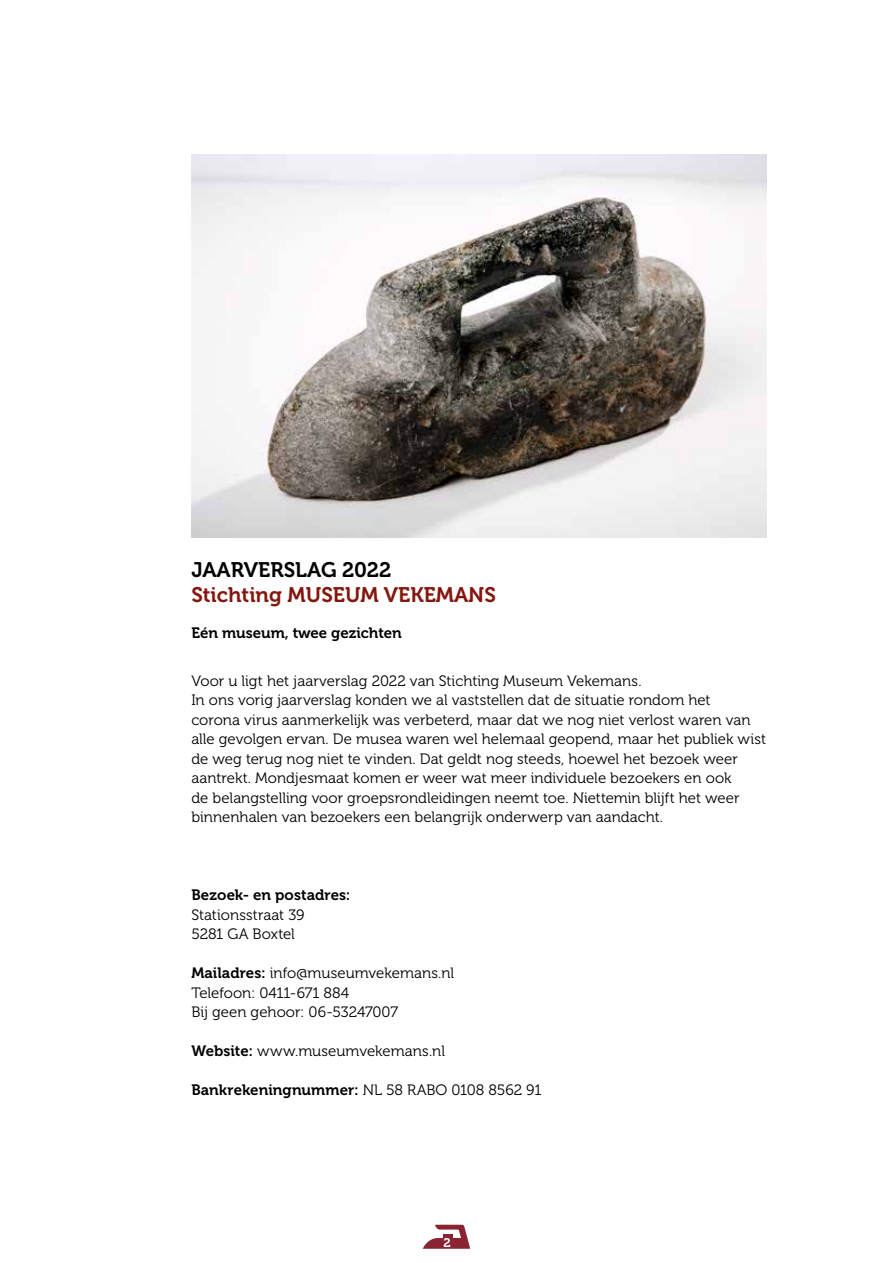
<style>
.page{position:relative;width:893px;height:1263px;background:#fff}
.page>*{position:absolute;margin:0;border:0;box-sizing:border-box;transform-origin:0 0}
.t1{font:21px "Museo 700";color:#84160e}
.t2{font:21px "Museo 700";color:#000}
.t3{font:15px/19.5px "Museo 300";color:#000}
.t4{font:15px "Museo 700";color:#000}
.t5{font:12.6px "Museo 700";color:#fff}
.s1{font-family:"Museo 700"}
.s2{font-family:"Museo 300"}
</style>
<div class="page">
<svg style="left:423px;top:1225px;width:47px;height:24px"></svg>
<img style="left:191px;top:154px;width:575px;height:384px">
<h1 class="t2" style="left:191px;top:558px;width:201px">JAARVERSLAG 2022</h1>
<h1 class="t1" style="left:191px;top:583px;width:306px">Stichting MUSEUM VEKEMANS</h1>
<p class="t4" style="left:191px;top:625px;width:212px">Eén museum, twee gezichten</p>
<p class="t3" style="left:191px;top:671px;width:576px">Voor u ligt het jaarverslag 2022 van Stichting Museum Vekemans.<br>In ons vorig jaarverslag konden we al vaststellen dat de situatie rondom het<br>corona virus aanmerkelijk was verbeterd, maar dat we nog niet verlost waren van alle gevolgen ervan. De musea waren wel helemaal geopend, maar het publiek wist de weg terug nog niet te vinden. Dat geldt nog steeds, hoewel het bezoek weer aantrekt. Mondjesmaat komen er weer wat meer individuele bezoekers en ook<br>de belangstelling voor groepsrondleidingen neemt toe. Niettemin blijft het weer binnenhalen van bezoekers een belangrijk onderwerp van aandacht.</p>
<p class="t4" style="left:191px;top:886px;width:161px">Bezoek- en postadres:</p>
<p class="t3" style="left:191px;top:905px;width:115px">Stationsstraat 39<br>5281 GA Boxtel</p>
<p class="t3" style="left:191px;top:963px;width:264px"><span class="s1">Mailadres:</span> info@museumvekemans.nl<br>Telefoon: 0411-671 884<br>Bij geen gehoor: 06-53247007</p>
<p class="t3" style="left:191px;top:1041px;width:255px"><span class="s1">Website:</span> www.museumvekemans.nl</p>
<p class="t4" style="left:191px;top:1081px;width:352px">Bankrekeningnummer: <span class="s2">NL 58 RABO 0108 8562 91</span></p>
<p class="t5" style="left:444px;top:1235px;width:9px">2</p>
</div>
